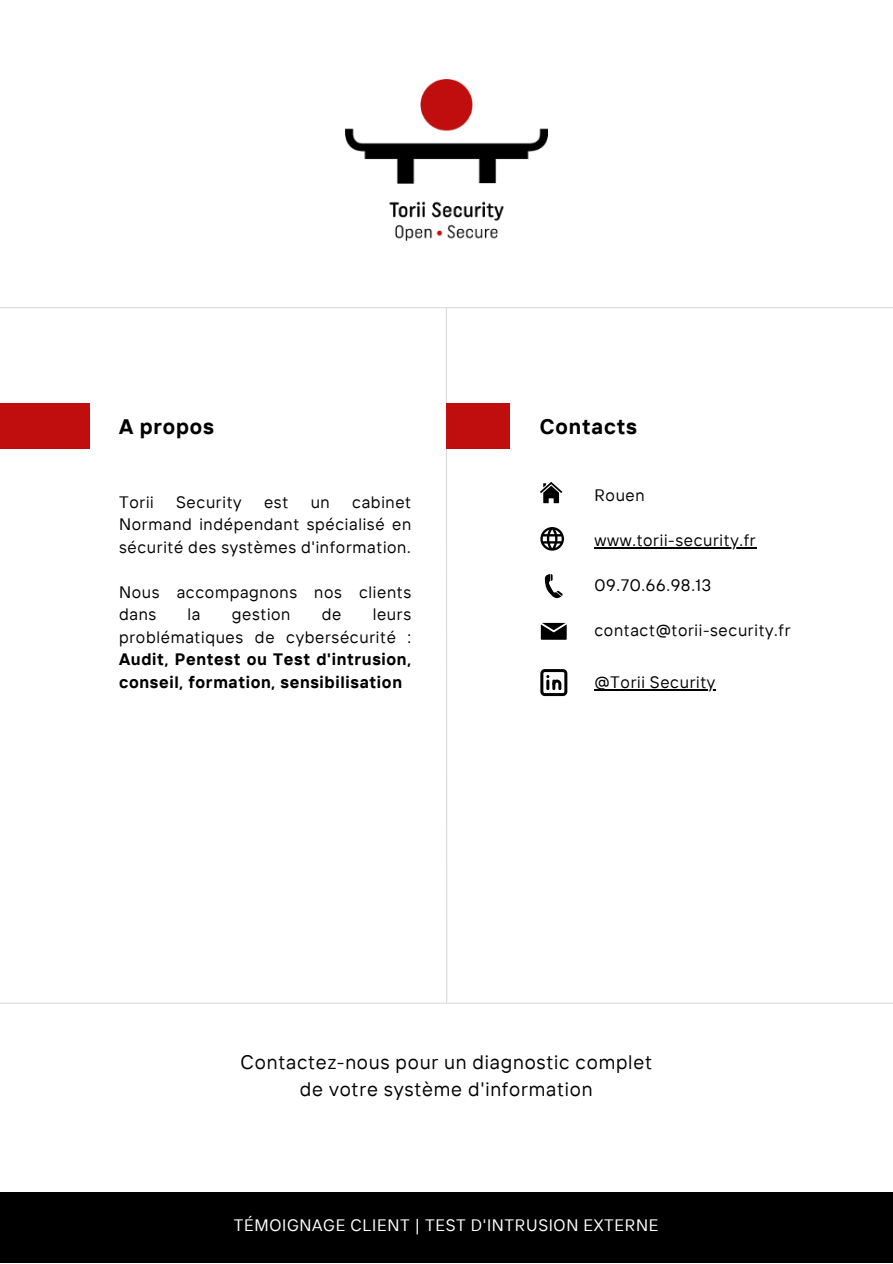
<style>
.page{position:relative;width:893px;height:1264px;background:#fff}
.page>*{position:absolute;margin:0;border:0;box-sizing:border-box;transform-origin:0 0}
.t1{font:700 21px "TT Interphases";letter-spacing:.04em;color:#000001}
.t2{font:19.5px "TT Interphases";letter-spacing:.04em;color:#000001}
.t3{font:16.5px/22.5px "TT Interphases";letter-spacing:.04em;color:#000001;text-align:justify}
.t4{font:700 16.5px/22.5px "TT Interphases";letter-spacing:.04em;color:#000001;text-align:justify}
.t5{font:16.5px "TT Interphases";letter-spacing:.04em;color:#fff}
.s1{font-weight:400}
</style>
<div class="page">
<img style="left:346px;top:80px;width:201px;height:161px">
<svg style="left:540px;top:482px;width:22px;height:21px"></svg>
<svg style="left:544px;top:574px;width:18px;height:24px"></svg>
<svg style="left:541px;top:623px;width:25px;height:16px"></svg>
<svg style="left:540px;top:527px;width:24px;height:23px"></svg>
<div style="left:0;top:1192px;width:892px;height:70px;background:#000"></div>
<svg style="left:540px;top:669px;width:27px;height:27px"></svg>
<hr style="left:0;top:307px;width:892px;height:1px;background:#d9d9d9">
<hr style="left:0;top:1002px;width:892px;height:1px;background:#d9d9d9">
<hr style="left:446px;top:308px;width:1px;height:694px;background:#d9d9d9">
<div style="left:0;top:403px;width:89px;height:45px;background:#c00d0e"></div>
<div style="left:446px;top:403px;width:63px;height:45px;background:#c00d0e"></div>
<hr style="left:594px;top:689px;width:122px;height:1px;background:#000001">
<hr style="left:594px;top:547px;width:162px;height:1px;background:#000001">
<p class="t1" style="left:119px;top:413px;width:96px">A propos</p>
<p class="t1" style="left:540px;top:413px;width:99px">Contacts</p>
<p class="t3" style="left:119px;top:490px;width:36px">Torii</p>
<p class="t3" style="left:176px;top:490px;width:67px">Security</p>
<p class="t3" style="left:264px;top:490px;width:26px">est</p>
<p class="t3" style="left:310px;top:490px;width:21px">un</p>
<p class="t3" style="left:119px;top:490px;width:293px;text-indent:233px">cabinet Normand indépendant spécialisé en sécurité des systèmes d'information.</p>
<p class="t3" style="left:119px;top:580px;width:293px">Nous accompagnons nos clients dans</p>
<p class="t4" style="left:119px;top:603px;width:293px;text-indent:253px"><span class="s1">leurs problématiques de cybersécurité :<br></span>Audit, Pentest ou Test d'intrusion, conseil, formation, sensibilisation</p>
<p class="t3" style="left:187px;top:603px;width:14px">la</p>
<p class="t3" style="left:232px;top:603px;width:60px">gestion</p>
<p class="t3" style="left:322px;top:603px;width:21px">de</p>
<p class="t3" style="left:594px;top:484px;width:52px">Rouen</p>
<p class="t3" style="left:594px;top:529px;width:163px">www.torii-security.fr</p>
<p class="t3" style="left:594px;top:574px;width:118px">09.70.66.98.13</p>
<p class="t3" style="left:594px;top:619px;width:198px">contact@torii-security.fr</p>
<p class="t3" style="left:594px;top:670px;width:122px">@Torii Security</p>
<p class="t2" style="left:240px;top:1049px;width:413px">Contactez-nous pour un diagnostic complet</p>
<p class="t2" style="left:300px;top:1076px;width:294px">de votre système d'information</p>
<p class="t5" style="left:234px;top:1214px;width:426px">TÉMOIGNAGE CLIENT | TEST D'INTRUSION EXTERNE</p>
</div>
